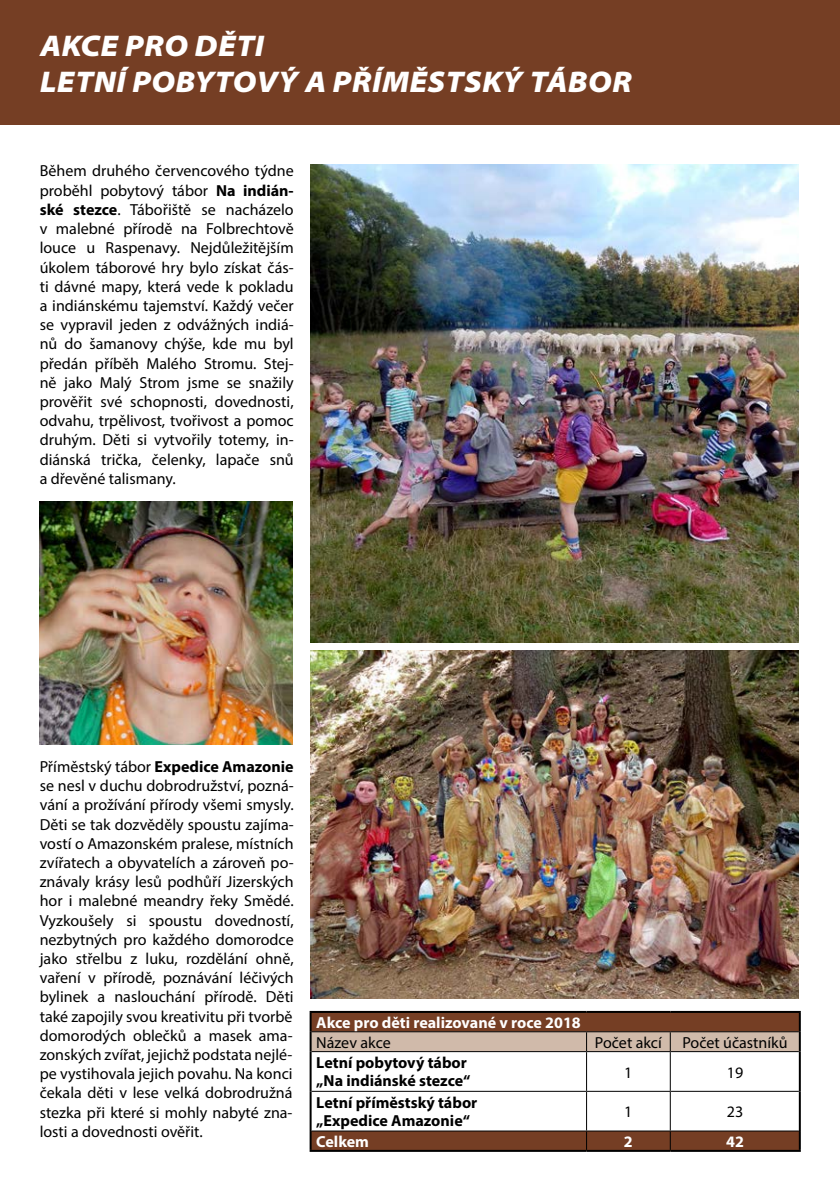
<style>
.page{position:relative;width:840px;height:1191px;background:#fff}
.page>*{position:absolute;margin:0;border:0;box-sizing:border-box;transform-origin:0 0}
.t1{font:italic 900 semi-expanded 30px/36px "Myriad Pro";letter-spacing:.02em;color:#fff}
.t2{font:16px/19.2px "Myriad Pro";color:#000;text-align:justify}
.t3{font:700 16px/18px "Myriad Pro";color:#000}
.t4{font:700 16px "Myriad Pro";color:#fff}
.s1{font-weight:700}
</style>
<div class="page">
<div style="left:0;top:0;width:839px;height:125px;background:#753e24"></div>
<img style="left:310px;top:651px;width:488px;height:347px">
<img style="left:310px;top:164px;width:488px;height:478px">
<svg style="left:311px;top:1052px;width:487px;height:97px"></svg>
<hr style="left:309px;top:1011px;width:277px;height:2px;background:#000">
<hr style="left:586px;top:1011px;width:84px;height:2px;background:#000">
<hr style="left:670px;top:1011px;width:130px;height:2px;background:#000">
<hr style="left:309px;top:1051px;width:2px;height:40px;background:#000">
<hr style="left:798px;top:1051px;width:2px;height:40px;background:#000">
<hr style="left:309px;top:1091px;width:2px;height:40px;background:#000">
<hr style="left:798px;top:1091px;width:2px;height:40px;background:#000">
<svg style="left:309px;top:1131px;width:2px;height:18px"></svg>
<svg style="left:798px;top:1131px;width:2px;height:18px"></svg>
<hr style="left:309px;top:1149px;width:277px;height:2px;background:#000">
<hr style="left:586px;top:1149px;width:84px;height:2px;background:#000">
<hr style="left:670px;top:1149px;width:130px;height:2px;background:#000">
<svg style="left:309px;top:1013px;width:491px;height:38px;background:#9d7864"></svg>
<hr style="left:311px;top:1051px;width:275px;height:1px;background:#000">
<hr style="left:586px;top:1051px;width:84px;height:1px;background:#000">
<hr style="left:585px;top:1052px;width:1px;height:38px;background:#000">
<hr style="left:670px;top:1051px;width:128px;height:1px;background:#000">
<hr style="left:669px;top:1052px;width:1px;height:38px;background:#000">
<hr style="left:311px;top:1090px;width:275px;height:1px;background:#000">
<hr style="left:586px;top:1090px;width:84px;height:1px;background:#000">
<hr style="left:585px;top:1091px;width:1px;height:39px;background:#000">
<hr style="left:670px;top:1090px;width:128px;height:1px;background:#000">
<hr style="left:669px;top:1091px;width:1px;height:39px;background:#000">
<hr style="left:311px;top:1130px;width:275px;height:1px;background:#000">
<hr style="left:586px;top:1130px;width:84px;height:1px;background:#000">
<svg style="left:585px;top:1131px;width:1px;height:18px"></svg>
<hr style="left:670px;top:1130px;width:128px;height:1px;background:#000">
<svg style="left:669px;top:1131px;width:1px;height:18px"></svg>
<img style="left:40px;top:502px;width:253px;height:242px">
<h1 class="t1" style="left:40px;top:28px;width:593px">AKCE PRO DĚTI<br>LETNÍ POBYTOVÝ A PŘÍMĚSTSKÝ TÁBOR</h1>
<p class="t2" style="left:40px;top:161px;width:255px">Během druhého červencového týdne proběhl pobytový tábor <span class="s1">Na indián&shy;ské stezce</span>. Tábořiště se nacházelo v malebné přírodě na Folbrechtově louce u Raspenavy. Nejdůležitějším úkolem táborové hry bylo získat čás&shy;ti dávné mapy, která vede k pokladu a indiánskému tajemství. Každý večer se vypravil jeden z odvážných indiá&shy;nů do šamanovy chýše, kde mu byl předán příběh Malého Stromu. Stej&shy;ně jako Malý Strom jsme se snažily prověřit své schopnosti, dovednosti, odvahu, trpělivost, tvořivost a pomoc druhým. Děti si vytvořily totemy, in&shy;diánská trička, čelenky, lapače snů a dřevěné talismany.</p>
<p class="t2" style="left:40px;top:756px;width:255px">Příměstský tábor <span class="s1">Expedice Amazonie </span>se nesl v duchu dobrodružství, pozná&shy;vání a prožívání přírody všemi smysly.<br>Děti se tak dozvěděly spoustu zajíma&shy;vostí o Amazonském pralese, místních zvířatech a obyvatelích a zároveň po&shy;znávaly krásy lesů podhůří Jizerských hor i malebné meandry řeky Smědé.<br>Vyzkoušely si spoustu dovedností, nezbytných pro každého domorodce jako střelbu z luku, rozdělání ohně, vaření v přírodě, poznávání léčivých bylinek a naslouchání přírodě. Děti také zapojily svou kreativitu při tvorbě domorodých oblečků a masek ama&shy;zonských zvířat, jejichž podstata nejlé&shy;pe vystihovala jejich povahu. Na konci čekala děti v lese velká dobrodružná stezka při které si mohly nabyté zna&shy;losti a dovednosti ověřit.</p>
<p class="t4" style="left:316px;top:1012px;width:266px">Akce pro děti realizované v roce 2018</p>
<p class="t2" style="left:316px;top:1032px;width:76px">Název akce</p>
<p class="t2" style="left:594px;top:1032px;width:68px">Počet akcí</p>
<p class="t2" style="left:682px;top:1032px;width:107px">Počet účastníků</p>
<p class="t3" style="left:316px;top:1053px;width:155px">Letní pobytový tábor „Na indiánské stezce“</p>
<p class="t2" style="left:624px;top:1062px;width:10px">1</p>
<p class="t2" style="left:726px;top:1062px;width:18px">19</p>
<p class="t3" style="left:316px;top:1093px;width:162px">Letní příměstský tábor „Expedice Amazonie“</p>
<p class="t2" style="left:624px;top:1102px;width:10px">1</p>
<p class="t2" style="left:726px;top:1102px;width:18px">23</p>
<p class="t4" style="left:316px;top:1130px;width:54px">Celkem</p>
<p class="t4" style="left:623px;top:1130px;width:10px">2</p>
<p class="t4" style="left:725px;top:1130px;width:19px">42</p>
</div>
